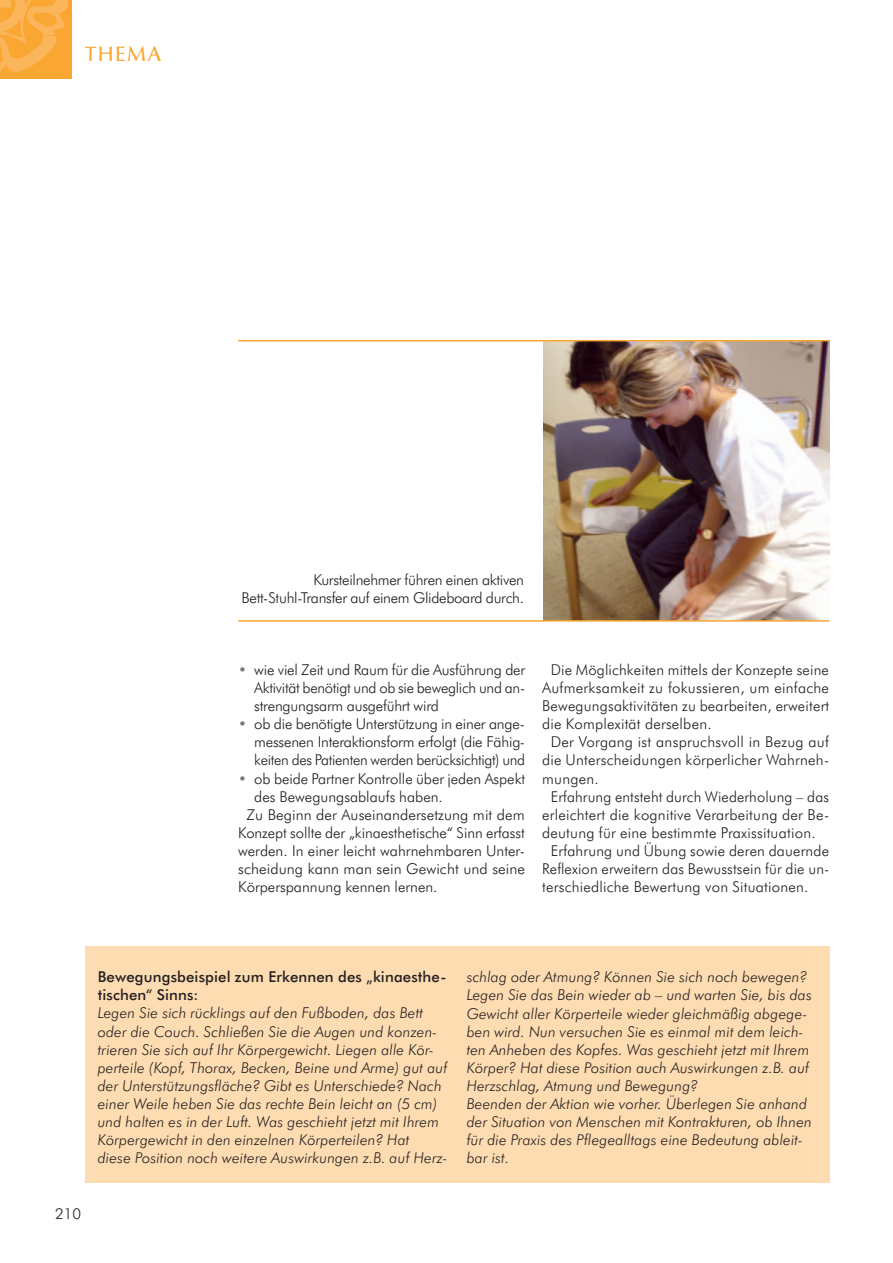
<style>
.page{position:relative;width:893px;height:1263px;background:#fff}
.page>*{position:absolute;margin:0;border:0;box-sizing:border-box;transform-origin:0 0}
.t1{font:600 21px "Zapf Humanist 601 BT";letter-spacing:.07em;color:#faa633}
.t2{font:300 15px/18px "Futura BT";letter-spacing:.01em;color:#231f20;text-align:justify}
.t3{font:italic 300 15px/18.1px "Futura BT";letter-spacing:.01em;color:#231f20}
.t4{font:300 15px/18px "Futura BT";letter-spacing:-.02em;color:#231f20;text-align:right}
.t5{font:500 15px/18.1px "Futura BT";letter-spacing:.01em;color:#231f20}
.s1{font-weight:500;color:#76787b}
</style>
<div class="page">
<div style="left:0;top:0;width:72px;height:79px;background:#faa633"></div>
<svg style="left:0;top:0;width:68px;height:72px"></svg>
<img style="left:543px;top:341px;width:286px;height:279px">
<hr style="left:238px;top:620px;width:591px;height:2px;background:#faa633">
<hr style="left:238px;top:340px;width:591px;height:1px;background:#faa633">
<div style="left:85px;top:946px;width:744px;height:236px;background:#fedcb2"></div>
<h1 class="t1" style="left:85px;top:40px;width:77px">THEMA</h1>
<p class="t4" style="left:242px;top:570px;width:284px">Kursteilnehmer führen einen aktiven<br>Bett-Stuhl-Transfer auf einem Glideboard durch.</p>
<p class="t2" style="left:254px;top:661px;width:272px;text-indent:-16px"><span class="s1">•</span> wie viel Zeit und Raum für die Ausführung der Aktivität benötigt und ob sie beweglich und an&shy;strengungsarm ausgeführt wird</p>
<p class="t2" style="left:254px;top:715px;width:272px;text-indent:-16px"><span class="s1">•</span> ob die benötigte Unterstützung in einer ange&shy;messenen Interaktionsform erfolgt (die Fähig&shy;keiten des Patienten werden berücksichtigt) und</p>
<p class="t2" style="left:238px;top:769px;width:289px"><span class="s1">•</span> ob beide Partner Kontrolle über jeden Aspekt</p>
<p class="t2" style="left:254px;top:787px;width:190px">des Bewegungsablaufs haben.</p>
<p class="t2" style="left:247px;top:805px;width:280px">Zu Beginn der Auseinandersetzung mit dem</p>
<p class="t2" style="left:238px;top:823px;width:288px">Konzept sollte der „kinaesthetische“ Sinn erfasst</p>
<p class="t2" style="left:238px;top:841px;width:289px">werden. In einer leicht wahrnehmbaren Unter-</p>
<p class="t2" style="left:238px;top:859px;width:288px">scheidung kann man sein Gewicht und seine</p>
<p class="t2" style="left:238px;top:877px;width:201px">Körperspannung kennen lernen.</p>
<p class="t2" style="left:551px;top:661px;width:280px">Die Möglichkeiten mittels der Konzepte seine</p>
<p class="t2" style="left:542px;top:679px;width:288px">Aufmerksamkeit zu fokussieren, um einfache</p>
<p class="t2" style="left:542px;top:697px;width:289px">Bewegungsaktivitäten zu bearbeiten, erweitert</p>
<p class="t2" style="left:542px;top:715px;width:171px">die Komplexität derselben.</p>
<p class="t2" style="left:551px;top:733px;width:280px">Der Vorgang ist anspruchsvoll in Bezug auf</p>
<p class="t2" style="left:542px;top:751px;width:289px">die Unterscheidungen körperlicher Wahrneh-</p>
<p class="t2" style="left:542px;top:769px;width:58px">mungen.</p>
<p class="t2" style="left:551px;top:787px;width:280px">Erfahrung entsteht durch Wiederholung – das</p>
<p class="t2" style="left:542px;top:805px;width:289px">erleichtert die kognitive Verarbeitung der Be-</p>
<p class="t2" style="left:542px;top:823px;width:275px">deutung für eine bestimmte Praxissituation.</p>
<p class="t2" style="left:551px;top:841px;width:280px">Erfahrung und Übung sowie deren dauernde</p>
<p class="t2" style="left:542px;top:859px;width:289px">Reflexion erweitern das Bewusstsein für die un-</p>
<p class="t2" style="left:542px;top:877px;width:268px">terschiedliche Bewertung von Situationen.</p>
<p class="t2" style="left:55px;top:1205px;width:27px">210</p>
<p class="t5" style="left:98px;top:968px;width:350px">Bewegungsbeispiel zum Erkennen des „kinaesthe&shy;tischen“ Sinns:</p>
<p class="t3" style="left:98px;top:1004px;width:351px">Legen Sie sich rücklings auf den Fußboden, das Bett oder die Couch. Schließen Sie die Augen und konzen&shy;trieren Sie sich auf Ihr Körpergewicht. Liegen alle Kör&shy;perteile (Kopf, Thorax, Becken, Beine und Arme) gut auf der Unterstützungsfläche? Gibt es Unterschiede? Nach einer Weile heben Sie das rechte Bein leicht an (5 cm) und halten es in der Luft. Was geschieht jetzt mit Ihrem Körpergewicht in den einzelnen Körperteilen? Hat<br>diese Position noch weitere Auswirkungen z.B. auf Herz-</p>
<p class="t3" style="left:467px;top:968px;width:347px">schlag oder Atmung? Können Sie sich noch bewegen?<br>Legen Sie das Bein wieder ab – und warten Sie, bis das Gewicht aller Körperteile wieder gleichmäßig abgege&shy;ben wird. Nun versuchen Sie es einmal mit dem leich&shy;ten Anheben des Kopfes. Was geschieht jetzt mit Ihrem Körper? Hat diese Position auch Auswirkungen z.B. auf Herzschlag, Atmung und Bewegung?<br>Beenden der Aktion wie vorher. Überlegen Sie anhand der Situation von Menschen mit Kontrakturen, ob Ihnen für die Praxis des Pflegealltags eine Bedeutung ableit&shy;bar ist.</p>
</div>
